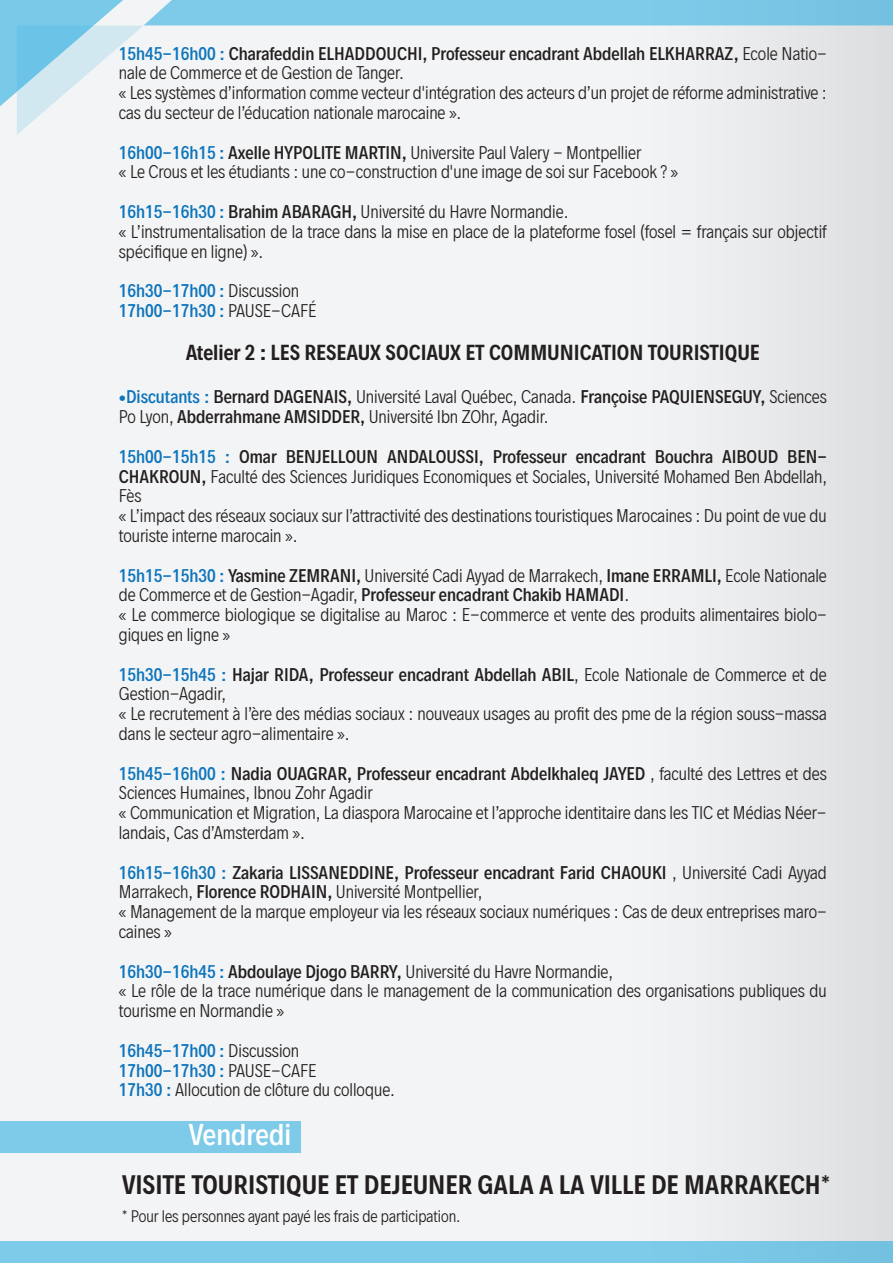
<style>
.page{position:relative;width:893px;height:1263px;background:#f3f4f5}
.page>*{position:absolute;margin:0;border:0;box-sizing:border-box;transform-origin:0 0}
.t1{font:500 27px "Decalotype";color:#fff}
.t2{font:600 24px "Decalotype";color:#231f20}
.t3{font:600 19.5px "Decalotype";color:#231f20}
.t4{font:300 16.5px/19.8px "Decalotype";color:#231f20}
.t5{font:500 16.5px/19.8px "Decalotype";color:#0e75bc}
.t6{font:300 15px "Decalotype";color:#231f20}
.s1{font-weight:500;color:#0e75bc}
.s2{font-weight:500}
.s3{font-weight:300;color:#231f20}
</style>
<div class="page">
<div style="left:627px;top:0;width:266px;height:1263px;background:#eaebed"></div>
<svg style="left:0;top:0;width:893px;height:135px"></svg>
<div style="left:0;top:1241px;width:893px;height:22px;background:#7ecae9"></div>
<div style="left:0;top:1121px;width:300px;height:31px;background:#7ecae9"></div>
<p class="t4" style="left:119px;top:43px;width:709px"><span class="s1">15h45-16h00 :</span> <span class="s2">Charafeddin ELHADDOUCHI, Professeur encadrant Abdellah ELKHARRAZ,</span> Ecole Natio&shy;nale de Commerce et de Gestion de Tanger.<br>« Les systèmes d’information comme vecteur d'intégration des acteurs d’un projet de réforme administrative : cas du secteur de l’éducation nationale marocaine ».</p>
<p class="t4" style="left:119px;top:142px;width:561px"><span class="s1">16h00-16h15 :</span> <span class="s2">Axelle HYPOLITE MARTIN,</span> Universite Paul Valery - Montpellier<br>« Le Crous et les étudiants : une co-construction d'une image de soi sur Facebook ? »</p>
<p class="t4" style="left:119px;top:202px;width:709px"><span class="s1">16h15-16h30 :</span> <span class="s2">Brahim ABARAGH,</span> Université du Havre Normandie.<br>« L’instrumentalisation de la trace dans la mise en place de la plateforme fosel (fosel = français sur objectif spécifique en ligne) ».</p>
<p class="t5" style="left:119px;top:281px;width:199px">16h30-17h00 : <span class="s3">Discussion<br></span>17h00-17h30 : <span class="s3">PAUSE-CAFÉ</span></p>
<p class="t3" style="left:186px;top:339px;width:576px">Atelier 2 : LES RESEAUX SOCIAUX ET COMMUNICATION TOURISTIQUE</p>
<p class="t4" style="left:119px;top:387px;width:709px"><span class="s1">•Discutants :</span> <span class="s2">Bernard DAGENAIS,</span> Université Laval Québec, Canada. <span class="s2">Françoise PAQUIENSEGUY,</span> Sciences<br>Po Lyon, <span class="s2">Abderrahmane AMSIDDER,</span> Université Ibn ZOhr, Agadir.</p>
<p class="t4" style="left:119px;top:446px;width:709px"><span class="s1">15h00-15h15 :</span> <span class="s2">Omar BENJELLOUN ANDALOUSSI, Professeur encadrant Bouchra AIBOUD BEN-CHAKROUN,</span> Faculté des Sciences Juridiques Economiques et Sociales, Université Mohamed Ben Abdellah, Fès<br>« L’impact des réseaux sociaux sur l’attractivité des destinations touristiques Marocaines : Du point de vue du touriste interne marocain ».</p>
<p class="t4" style="left:119px;top:565px;width:709px"><span class="s1">15h15-15h30 :</span> <span class="s2">Yasmine ZEMRANI,</span> Université Cadi Ayyad de Marrakech, <span class="s2">Imane ERRAMLI,</span> Ecole Nationale de Commerce et de Gestion-Agadir, <span class="s2">Professeur encadrant Chakib HAMADI</span>.<br>« Le commerce biologique se digitalise au Maroc : E-commerce et vente des produits alimentaires biolo&shy;giques en ligne »</p>
<p class="t4" style="left:119px;top:664px;width:709px"><span class="s1">15h30-15h45 :</span> <span class="s2">Hajar RIDA, Professeur encadrant Abdellah ABIL</span>, Ecole Nationale de Commerce et de Gestion-Agadir,<br>« Le recrutement à l’ère des médias sociaux : nouveaux usages au profit des pme de la région souss-massa dans le secteur agro-alimentaire ».</p>
<p class="t4" style="left:119px;top:763px;width:709px"><span class="s1">15h45-16h00 :</span> <span class="s2">Nadia OUAGRAR, Professeur encadrant Abdelkhaleq JAYED</span> , faculté des Lettres et des Sciences Humaines, Ibnou Zohr Agadir<br>« Communication et Migration, La diaspora Marocaine et l’approche identitaire dans les TIC et Médias Néer&shy;landais, Cas d’Amsterdam ».</p>
<p class="t4" style="left:119px;top:862px;width:709px"><span class="s1">16h15-16h30 :</span> <span class="s2">Zakaria LISSANEDDINE, Professeur encadrant Farid CHAOUKI</span> , Université Cadi Ayyad Marrakech, <span class="s2">Florence RODHAIN,</span> Université Montpellier,<br>« Management de la marque employeur via les réseaux sociaux numériques : Cas de deux entreprises maro&shy;caines »</p>
<p class="t4" style="left:119px;top:961px;width:709px"><span class="s1">16h30-16h45 :</span> <span class="s2">Abdoulaye Djogo BARRY,</span> Université du Havre Normandie,<br>« Le rôle de la trace numérique dans le management de la communication des organisations publiques du tourisme en Normandie »</p>
<p class="t4" style="left:119px;top:1040px;width:278px"><span class="s1">16h45-17h00 :</span> Discussion<br><span class="s1">17h00-17h30 :</span> PAUSE-CAFE<br><span class="s1">17h30 :</span> Allocution de clôture du colloque.</p>
<h1 class="t1" style="left:189px;top:1116px;width:104px">Vendredi</h1>
<h2 class="t2" style="left:122px;top:1168px;width:710px">VISITE TOURISTIQUE ET DEJEUNER GALA A LA VILLE DE MARRAKECH*</h2>
<p class="t6" style="left:122px;top:1206px;width:341px">* Pour les personnes ayant payé les frais de participation.</p>
</div>
